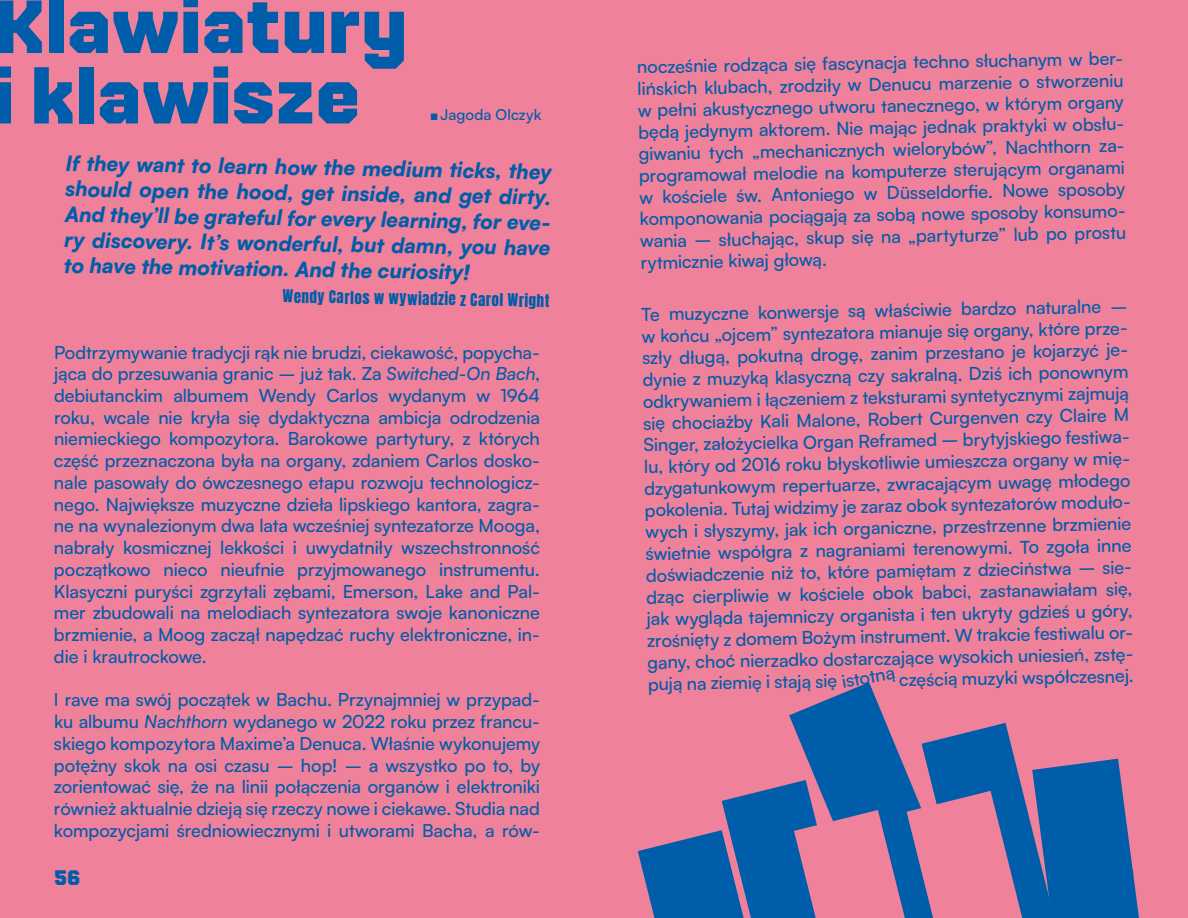
<style>
.page{position:relative;width:1188px;height:918px;background:#ef819b}
.page>*{position:absolute;margin:0;border:0;box-sizing:border-box;transform-origin:0 0}
.t1{font:700 75px/70.5px "Nippo";letter-spacing:-.01em;color:#005da9}
.t2{font:italic 900 21px/25.5px "Satoshi";color:#005da9;text-align:justify}
.t3{font:700 21px "Nippo";color:#005da9}
.t4{font:500 18px/21.8px "Satoshi";letter-spacing:-.005em;color:#005da9;text-align:justify}
.t5{font:15px "Anton";color:#005da9}
.t6{font:500 15px "Satoshi";letter-spacing:.005em;color:#005da9}
.s1{font-size:9px}
.s2{font-style:italic}
.s3{color:#ef819b}
</style>
<div class="page">
<svg style="left:638px;top:682px;width:501px;height:236px"></svg>
<h1 class="t1" style="left:-8px;top:-9px;width:418px">Klawiatury i klawisze</h1>
<p class="t6" style="left:431px;top:104px;width:112px"><span class="s1">■</span> Jagoda Olczyk</p>
<p class="t2" style="left:66px;top:149px;width:488px;rotate:1deg">If they want to learn how the medium ticks, they should open the hood, get inside, and get dirty.<br>And they’ll be grateful for every learning, for eve&shy;ry discovery. It’s wonderful, but damn, you have to have the motivation. And the curiosity!</p>
<p class="t5" style="left:283px;top:289px;width:268px;rotate:1deg">Wendy Carlos w wywiadzie z Carol Wright</p>
<p class="t4" style="left:54px;top:340px;width:488px">Podtrzymywanie tradycji rąk nie brudzi, ciekawość, popycha&shy;jąca do przesuwania granic – już tak. Za <span class="s2">Switched-On Bach</span>, debiutanckim albumem Wendy Carlos wydanym w 1964 roku, wcale nie kryła się dydaktyczna ambicja odrodzenia niemieckiego kompozytora. Barokowe partytury, z których część przeznaczona była na organy, zdaniem Carlos dosko&shy;nale pasowały do ówczesnego etapu rozwoju technologicz&shy;nego. Największe muzyczne dzieła lipskiego kantora, zagra&shy;ne na wynalezionym dwa lata wcześniej syntezatorze Mooga, nabrały kosmicznej lekkości i uwydatniły wszechstronność początkowo nieco nieufnie przyjmowanego instrumentu.<br>Klasyczni puryści zgrzytali zębami, Emerson, Lake and Pal&shy;mer zbudowali na melodiach syntezatora swoje kanoniczne brzmienie, a Moog zaczął napędzać ruchy elektroniczne, in&shy;die i krautrockowe.</p>
<p class="t4" style="left:54px;top:688px;width:488px">I rave ma swój początek w Bachu. Przynajmniej w przypad&shy;ku albumu <span class="s2">Nachthorn</span> wydanego w 2022 roku przez francu&shy;skiego kompozytora Maxime’a Denuca. Właśnie wykonujemy potężny skok na osi czasu – hop! – a wszystko po to, by zorientować się, że na linii połączenia organów i elektroniki również aktualnie dzieją się rzeczy nowe i ciekawe. Studia nad kompozycjami średniowiecznymi i utworami Bacha, a rów-</p>
<p class="t3" style="left:54px;top:864px;width:28px">56</p>
<p class="t4" style="left:637px;top:55px;width:489px;rotate:-1deg">nocześnie rodząca się fascynacja techno słuchanym w ber&shy;lińskich klubach, zrodziły w Denucu marzenie o stworzeniu w pełni akustycznego utworu tanecznego, w którym organy będą jedynym aktorem. Nie mając jednak praktyki w obsłu&shy;giwaniu tych „mechanicznych wielorybów”, Nachthorn za&shy;programował melodie na komputerze sterującym organami w kościele św. Antoniego w Düsseldorfi e. Nowe sposoby komponowania pociągają za sobą nowe sposoby konsumo&shy;wania – słuchając, skup się na „partyturze” lub po prostu rytmicznie kiwaj głową.</p>
<p class="t4" style="left:641px;top:303px;width:489px;rotate:-1deg">Te muzyczne konwersje są właściwie bardzo naturalne – w końcu „ojcem” syntezatora mianuje się organy, które prze&shy;szły długą, pokutną drogę, zanim przestano je kojarzyć je&shy;dynie z muzyką klasyczną czy sakralną. Dziś ich ponownym odkrywaniem i łączeniem z teksturami syntetycznymi zajmują się chociażby Kali Malone, Robert Curgenven czy Claire M Singer, założycielka Organ Reframed – brytyjskiego festiwa&shy;lu, który od 2016 roku błyskotliwie umieszcza organy w mię&shy;dzygatunkowym repertuarze, zwracającym uwagę młodego pokolenia. Tutaj widzimy je zaraz obok syntezatorów moduło&shy;wych i słyszymy, jak ich organiczne, przestrzenne brzmienie świetnie współgra z nagraniami terenowymi. To zgoła inne doświadczenie niż to, które pamiętam z dzieciństwa – sie&shy;dząc cierpliwie w kościele obok babci, zastanawiałam się, jak wygląda tajemniczy organista i ten ukryty gdzieś u góry, zrośnięty z domem Bożym instrument. W trakcie festiwalu or&shy;gany, choć nierzadko dostarczające wysokich uniesień, zstę&shy;pują na ziemię i stają się <span class="s3">istotną</span> częścią muzyki współczesnej.</p>
<p class="t4" style="left:840px;top:670px;width:55px;rotate:-10deg">istotną</p>
</div>
